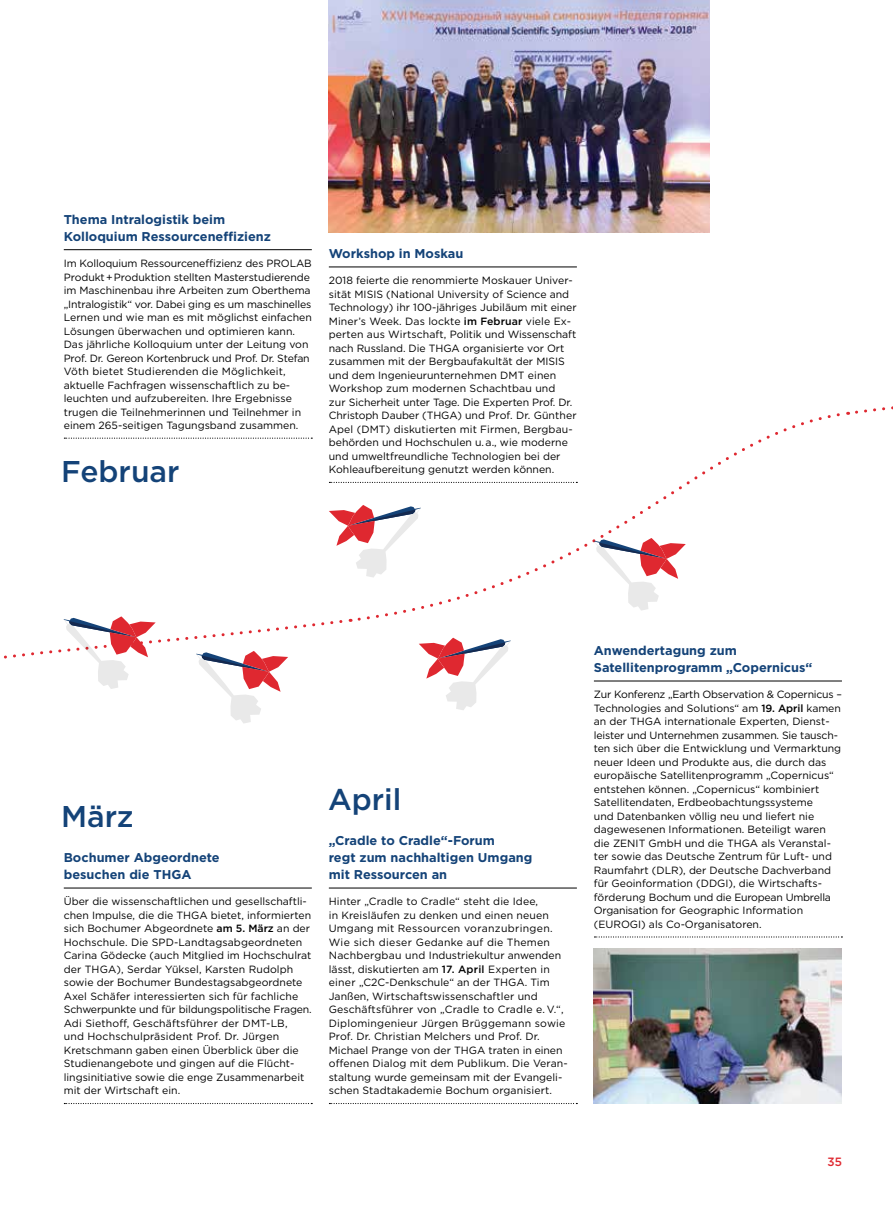
<style>
.page{position:relative;width:893px;height:1212px;background:#fff}
.page>*{position:absolute;margin:0;border:0;box-sizing:border-box;transform-origin:0 0}
.t1{font:500 30px "Gotham";color:#144378}
.t2{font:700 12.75px/17.2px "Gotham";color:#144378}
.t3{font:500 12px "Gotham";color:#df2830}
.t4{font:10.5px/13.5px "Gotham";color:#000}
.s1{font-weight:500}
</style>
<div class="page">
<hr style="left:64px;top:249px;width:248px;height:1px;background:#000">
<svg style="left:64px;top:438px;width:248px;height:1px"></svg>
<hr style="left:329px;top:267px;width:248px;height:1px;background:#000">
<svg style="left:329px;top:482px;width:27px;height:1px"></svg>
<img style="left:329px;top:0;width:380px;height:232px">
<hr style="left:64px;top:888px;width:248px;height:1px;background:#000">
<svg style="left:64px;top:1103px;width:248px;height:1px"></svg>
<svg style="left:356px;top:413px;width:484px;height:208px"></svg>
<svg style="left:848px;top:406px;width:45px;height:9px"></svg>
<svg style="left:329px;top:505px;width:92px;height:72px"></svg>
<svg style="left:4px;top:616px;width:347px;height:107px"></svg>
<svg style="left:594px;top:538px;width:92px;height:73px"></svg>
<hr style="left:329px;top:888px;width:248px;height:1px;background:#000">
<svg style="left:329px;top:1103px;width:248px;height:1px"></svg>
<hr style="left:594px;top:681px;width:248px;height:1px;background:#000">
<svg style="left:594px;top:936px;width:248px;height:1px"></svg>
<img style="left:594px;top:948px;width:248px;height:155px">
<svg style="left:419px;top:638px;width:92px;height:72px"></svg>
<p class="t2" style="left:64px;top:210px;width:209px">Thema Intralogistik beim<br>Kolloquium Ressourceneffizienz</p>
<p class="t4" style="left:64px;top:256px;width:250px">Im Kolloquium Ressourceneffizienz des PROLAB Produkt + Produktion stellten Masterstudierende im Maschinenbau ihre Arbeiten zum Oberthema „Intralogistik“ vor. Dabei ging es um maschinelles Lernen und wie man es mit möglichst einfachen Lösungen überwachen und optimieren kann.<br>Das jährliche Kolloquium unter der Leitung von Prof. Dr. Gereon Kortenbruck und Prof. Dr. Stefan Vöth bietet Studierenden die Möglichkeit, aktuelle Fachfragen wissenschaftlich zu be&shy;leuchten und aufzubereiten. Ihre Ergebnisse trugen die Teilnehmerinnen und Teilnehmer in einem 265-seitigen Tagungsband zusammen.</p>
<p class="t2" style="left:329px;top:245px;width:136px">Workshop in Moskau</p>
<p class="t4" style="left:329px;top:274px;width:249px">2018 feierte die renommierte Moskauer Univer&shy;sität MISIS (National University of Science and Technology) ihr 100-jähriges Jubiläum mit einer Miner’s Week. Das lockte <span class="s1">im Februar</span> viele Ex&shy;perten aus Wirtschaft, Politik und Wissenschaft nach Russland. Die THGA organisierte vor Ort zusammen mit der Bergbaufakultät der MISIS und dem Ingenieurunternehmen DMT einen Workshop zum modernen Schachtbau und<br>zur Sicherheit unter Tage. Die Experten Prof. Dr.<br>Christoph Dauber (THGA) und Prof. Dr. Günther Apel (DMT) diskutierten mit Firmen, Bergbau&shy;behörden und Hochschulen u. a., wie moderne und umweltfreundliche Technologien bei der</p>
<h1 class="t1" style="left:61px;top:452px;width:120px">Februar</h1>
<p class="t4" style="left:329px;top:463px;width:227px">Kohleaufbereitung genutzt werden können.</p>
<h1 class="t1" style="left:61px;top:797px;width:74px">März</h1>
<p class="t2" style="left:64px;top:849px;width:157px">Bochumer Abgeordnete besuchen die THGA</p>
<p class="t4" style="left:64px;top:895px;width:250px">Über die wissenschaftlichen und gesellschaftli&shy;chen Impulse, die die THGA bietet, informierten sich Bochumer Abgeordnete <span class="s1">am 5. März</span> an der Hochschule. Die SPD-Landtagsabgeordneten Carina Gödecke (auch Mitglied im Hochschulrat der THGA), Serdar Yüksel, Karsten Rudolph sowie der Bochumer Bundestagsabgeordnete Axel Schäfer interessierten sich für fachliche Schwerpunkte und für bildungspolitische Fragen.<br>Adi Siethoff, Geschäftsführer der DMT-LB,<br>und Hochschulpräsident Prof. Dr. Jürgen Kretschmann gaben einen Überblick über die Studienangebote und gingen auf die Flücht&shy;lingsinitiative sowie die enge Zusammenarbeit mit der Wirtschaft ein.</p>
<h1 class="t1" style="left:328px;top:780px;width:75px">April</h1>
<p class="t2" style="left:329px;top:831px;width:205px">„Cradle to Cradle“-Forum<br>regt zum nachhaltigen Umgang mit Ressourcen an</p>
<p class="t4" style="left:329px;top:895px;width:240px">Hinter „Cradle to Cradle“ steht die Idee,<br>in Kreisläufen zu denken und einen neuen Umgang mit Ressourcen voranzubringen.<br>Wie sich dieser Gedanke auf die Themen Nachbergbau und Industriekultur anwenden lässt, diskutierten am <span class="s1">17. April</span> Experten in einer „C2C-Denkschule“ an der THGA. Tim Janßen, Wirtschaftswissenschaftler und Geschäftsführer von „Cradle to Cradle e. V.“, Diplomingenieur Jürgen Brüggemann sowie Prof. Dr. Christian Melchers und Prof. Dr.<br>Michael Prange von der THGA traten in einen offenen Dialog mit dem Publikum. Die Veran&shy;staltung wurde gemeinsam mit der Evangeli&shy;schen Stadtakademie Bochum organisiert.</p>
<p class="t2" style="left:594px;top:642px;width:220px">Anwendertagung zum<br>Satellitenprogramm „Copernicus“</p>
<p class="t4" style="left:594px;top:688px;width:250px">Zur Konferenz „Earth Observation &amp; Copernicus – Technologies and Solutions“ am <span class="s1">19. April</span> kamen an der THGA internationale Experten, Dienst&shy;leister und Unternehmen zusammen. Sie tausch&shy;ten sich über die Entwicklung und Vermarktung neuer Ideen und Produkte aus, die durch das europäische Satellitenprogramm „Copernicus“ entstehen können. „Copernicus“ kombiniert Satellitendaten, Erdbeobachtungssysteme<br>und Datenbanken völlig neu und liefert nie dagewesenen Informationen. Beteiligt waren die ZENIT GmbH und die THGA als Veranstal&shy;ter sowie das Deutsche Zentrum für Luft- und Raumfahrt (DLR), der Deutsche Dachverband für Geoinformation (DDGI), die Wirtschafts&shy;förderung Bochum und die European Umbrella Organisation for Geographic Information (EUROGI) als Co-Organisatoren.</p>
<p class="t3" style="left:827px;top:1154px;width:16px">35</p>
</div>
